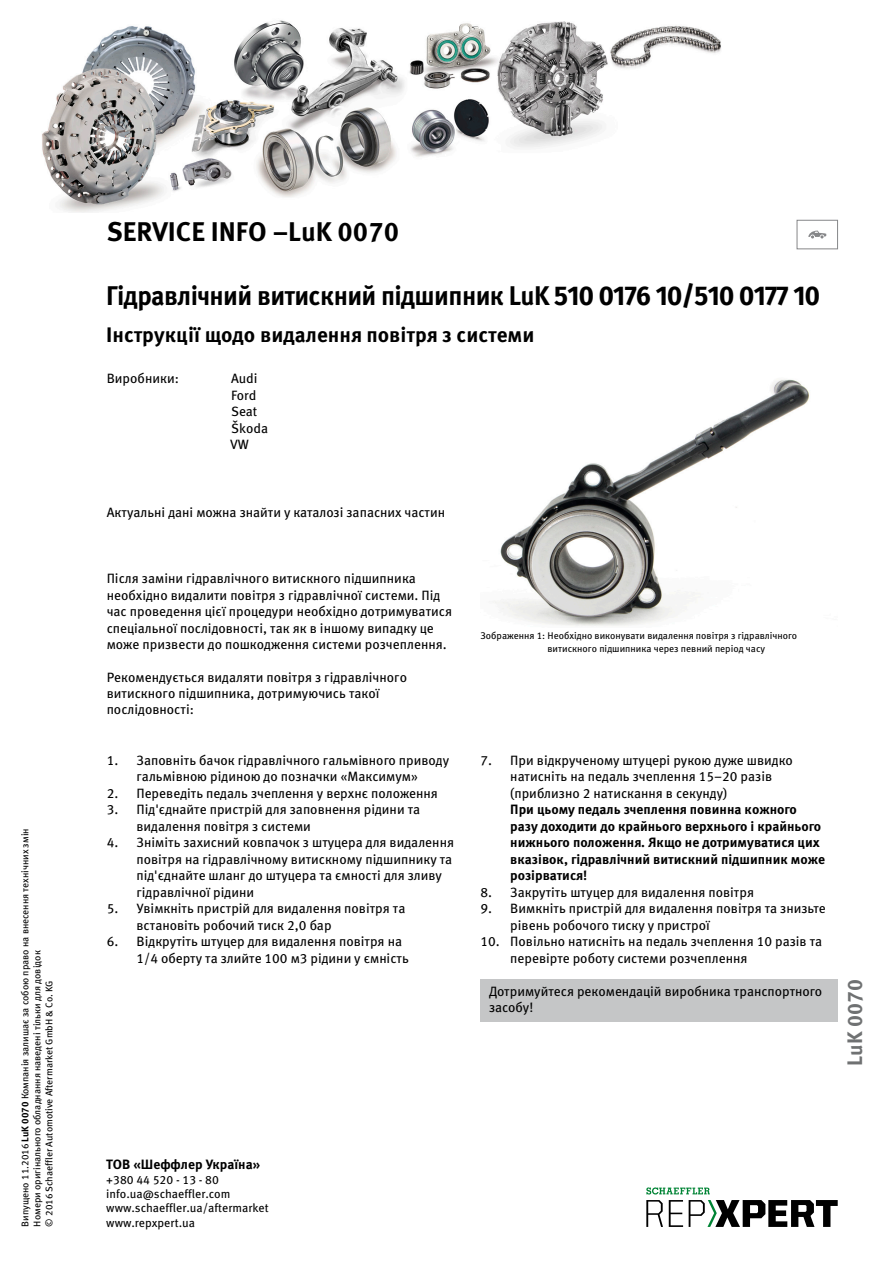
<style>
.page{position:relative;width:893px;height:1263px;background:#fff}
.page>*{position:absolute;margin:0;border:0;box-sizing:border-box;transform-origin:0 0}
.t1{font:700 27px "Meta Pro";letter-spacing:-.025em;color:#000;scale:.96 1}
.t2{font:700 27px "Meta Pro";color:#000}
.t3{font:700 21px "Meta Pro";color:#000}
.t4{font:700 21px "Meta Pro";color:#6f7172}
.t5{font:13.5px/16.5px "Meta Pro";color:#000}
.t6{font:700 13.5px/16.5px "Meta Pro";color:#000}
.t7{font:12px/14.4px "Meta Pro";color:#000}
.t8{font:9.75px/12px "Meta Pro";color:#000}
.s1{font-weight:700}
.s2{font-family:"Fira Sans"}
</style>
<div class="page">
<img style="left:492px;top:379px;width:318px;height:247px">
<div style="left:480px;top:979px;width:358px;height:43px;background:#c5c6c7"></div>
<div style="left:797px;top:220px;width:41px;height:29px;border:1px solid #868789"></div>
<svg style="left:808px;top:231px;width:18px;height:7px"></svg>
<img style="left:42px;top:20px;width:679px;height:193px">
<svg style="left:646px;top:1200px;width:17px;height:27px"></svg>
<svg style="left:669px;top:1200px;width:14px;height:27px"></svg>
<svg style="left:689px;top:1200px;width:149px;height:27px"></svg>
<svg style="left:646px;top:1187px;width:64px;height:7px"></svg>
<p class="t8" style="left:19px;top:1226px;width:400px;rotate:-90deg">Випущено 11.2016 <span class="s1">LuK 0070</span> Компанія залишає за собою право на внесення технічних змін<br>Номери оригінального обладнання наведені тільки для довідок<br>© 2016 Schaeffler Automotive Aftermarket GmbH &amp; Co. KG</p>
<h1 class="t2" style="left:107px;top:210px;width:294px">SERVICE INFO –LuK 0070</h1>
<h1 class="t1" style="left:106px;top:274px;width:745px">Гідравлічний витискний підшипник LuK <span class="s2">510 0176 10/510 0177 10</span></h1>
<h2 class="t3" style="left:106px;top:319px;width:430px">Інструкції щодо видалення повітря з системи</h2>
<p class="t5" style="left:107px;top:369px;width:74px">Виробники:</p>
<p class="t5" style="left:231px;top:369px;width:28px;text-align:justify">Audi Ford Seat</p>
<p class="t5" style="left:230px;top:419px;width:40px">Škoda<br>VW</p>
<p class="t5" style="left:107px;top:503px;width:340px">Актуальні дані можна знайти у каталозі запасних частин</p>
<p class="t5" style="left:107px;top:570px;width:347px">Після заміни гідравлічного витискного підшипника необхідно видалити повітря з гідравлічної системи. Під час проведення цієї процедури необхідно дотримуватися спеціальної послідовності, так як в іншому випадку це може призвести до пошкодження системи розчеплення.</p>
<p class="t5" style="left:107px;top:669px;width:302px;line-height:16px">Рекомендується видаляти повітря з гідравлічного витискного підшипника, дотримуючись такої послідовності:</p>
<p class="t5" style="left:107px;top:751px;width:344px;text-align:center">1. Заповніть бачок гідравлічного гальмівного приводу гальмівною рідиною до позначки «Максимум»</p>
<p class="t5" style="left:107px;top:784px;width:333px">2. Переведіть педаль зчеплення у верхнє положення</p>
<p class="t5" style="left:136px;top:800px;width:285px;text-indent:-30px">3. Під'єднайте пристрій для заповнення рідини та видалення повітря з системи</p>
<p class="t5" style="left:136px;top:833px;width:319px;text-indent:-30px">4. Зніміть захисний ковпачок з штуцера для видалення повітря на гідравлічному витискному підшипнику та під'єднайте шланг до штуцера та ємності для зливу гідравлічної рідини</p>
<p class="t5" style="left:136px;top:899px;width:271px;text-indent:-30px">5. Увімкніть пристрій для видалення повітря та встановіть робочий тиск 2,0 бар</p>
<p class="t5" style="left:136px;top:932px;width:274px;text-indent:-30px">6. Відкрутіть штуцер для видалення повітря на<br>1/4 оберту та злийте 100 м3 рідини у ємність</p>
<p class="t8" style="left:547px;top:628px;width:251px;line-height:12.8px;text-indent:-67px">Зображення 1: Необхідно виконувати видалення повітря з гідравлічного витискного підшипника через певний період часу</p>
<p class="t5" style="left:510px;top:751px;width:284px;text-indent:-30px">7. При відкрученому штуцері рукою дуже швидко натисніть на педаль зчеплення 15–20 разів (приблизно 2 натискання в секунду)</p>
<p class="t6" style="left:510px;top:800px;width:316px">При цьому педаль зчеплення повинна кожного разу доходити до крайнього верхнього і крайнього нижнього положення. Якщо не дотримуватися цих вказівок, гідравлічний витискний підшипник може розірватися!</p>
<p class="t5" style="left:480px;top:883px;width:275px">8. Закрутіть штуцер для видалення повітря</p>
<p class="t5" style="left:510px;top:899px;width:317px;text-indent:-30px">9. Вимкніть пристрій для видалення повітря та знизьте рівень робочого тиску у пристрої</p>
<p class="t5" style="left:510px;top:932px;width:313px;text-indent:-30px">10. Повільно натисніть на педаль зчеплення 10 разів та перевірте роботу системи розчеплення</p>
<p class="t5" style="left:489px;top:982px;width:335px">Дотримуйтеся рекомендацій виробника транспортного засобу!</p>
<h2 class="t4" style="left:838px;top:1065px;width:88px;rotate:-90deg">LuK 0070</h2>
<p class="t6" style="left:106px;top:1155px;width:155px">ТОВ «Шеффлер Україна»</p>
<p class="t7" style="left:106px;top:1171px;width:164px">+380 44 520 - 13 - 80 info.ua@schaeffler.com www.schaeffler.ua/aftermarket www.repxpert.ua</p>
</div>
